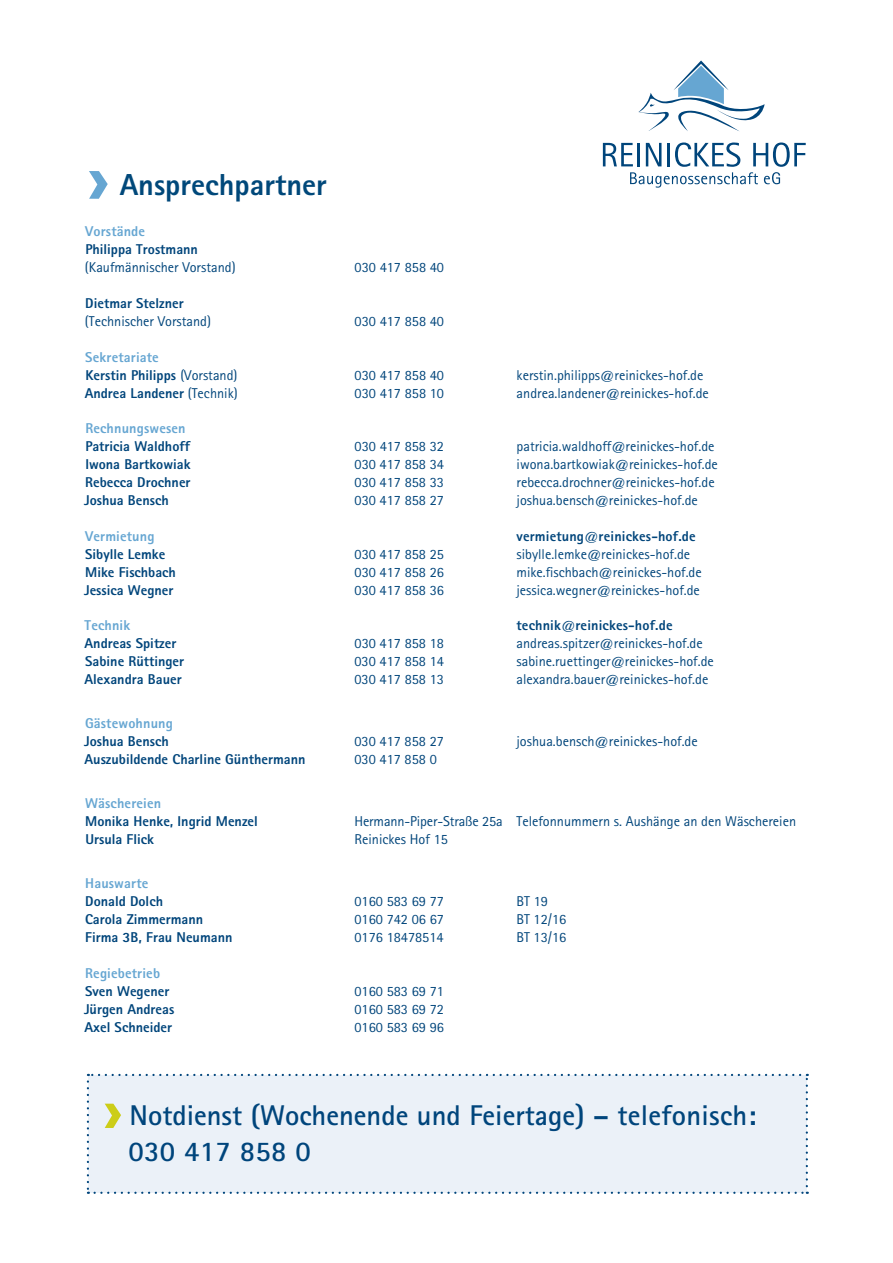
<style>
.page{position:relative;width:893px;height:1263px;background:#fff}
.page>*{position:absolute;margin:0;border:0;box-sizing:border-box;transform-origin:0 0}
.t1{font:800 30.45px "Rotis Sans Serif";color:#00487a}
.t2{font:700 28.65px/36px "Rotis Sans Serif";color:#00457c}
.t3{font:14.25px "Rotis Sans Serif";color:#00457b}
.t4{font:800 14.25px/18px "Rotis Sans Serif";color:#00457b}
.t5{font:800 14.25px "Rotis Sans Serif";letter-spacing:.01em;color:#66a6d2}
.s1{color:#66a6d2}
.s2{font-weight:400}
</style>
<div class="page">
<svg style="left:638px;top:60px;width:127px;height:71px"></svg>
<svg style="left:603px;top:142px;width:203px;height:46px"></svg>
<svg style="left:89px;top:171px;width:19px;height:28px"></svg>
<div style="left:87px;top:1074px;width:721px;height:120px;background:#ebf1f8"></div>
<h1 class="t1" style="left:120px;top:166px;width:209px">Ansprechpartner</h1>
<p class="t5" style="left:85px;top:222px;width:61px">Vorstände</p>
<p class="t4" style="left:85px;top:240px;width:114px">Philippa Trostmann</p>
<p class="t3" style="left:85px;top:258px;width:152px">(Kaufmännischer Vorstand)</p>
<p class="t3" style="left:355px;top:258px;width:91px">030 417 858 40</p>
<p class="t4" style="left:85px;top:294px;width:100px">Dietmar Stelzner</p>
<p class="t3" style="left:85px;top:312px;width:128px">(Technischer Vorstand)</p>
<p class="t3" style="left:355px;top:312px;width:91px">030 417 858 40</p>
<p class="t4" style="left:85px;top:348px;width:154px"><span class="s1">Sekretariate<br></span>Kerstin Philipps <span class="s2">(Vorstand)</span></p>
<p class="t3" style="left:355px;top:366px;width:91px">030 417 858 40</p>
<p class="t3" style="left:517px;top:366px;width:188px">kerstin.philipps@reinickes-hof.de</p>
<p class="t4" style="left:85px;top:384px;width:155px">Andrea Landener <span class="s2">(Technik)</span></p>
<p class="t3" style="left:355px;top:384px;width:91px">030 417 858 10</p>
<p class="t3" style="left:517px;top:384px;width:194px">andrea.landener@reinickes-hof.de</p>
<p class="t5" style="left:85px;top:419px;width:102px">Rechnungswesen</p>
<p class="t4" style="left:85px;top:437px;width:106px">Patricia Waldhoff</p>
<p class="t3" style="left:355px;top:438px;width:91px">030 417 858 32</p>
<p class="t3" style="left:517px;top:438px;width:199px">patricia.waldhoff@reinickes-hof.de</p>
<p class="t4" style="left:85px;top:455px;width:107px">Iwona Bartkowiak</p>
<p class="t3" style="left:355px;top:456px;width:91px">030 417 858 34</p>
<p class="t3" style="left:517px;top:456px;width:203px">iwona.bartkowiak@reinickes-hof.de</p>
<p class="t4" style="left:85px;top:473px;width:107px">Rebecca Drochner</p>
<p class="t3" style="left:355px;top:474px;width:91px">030 417 858 33</p>
<p class="t3" style="left:517px;top:474px;width:200px">rebecca.drochner@reinickes-hof.de</p>
<p class="t4" style="left:84px;top:491px;width:86px">Joshua Bensch</p>
<p class="t3" style="left:355px;top:492px;width:91px">030 417 858 27</p>
<p class="t3" style="left:517px;top:492px;width:183px">joshua.bensch@reinickes-hof.de</p>
<p class="t5" style="left:85px;top:527px;width:71px">Vermietung</p>
<p class="t4" style="left:517px;top:527px;width:181px">vermietung@reinickes-hof.de</p>
<p class="t4" style="left:85px;top:545px;width:82px">Sibylle Lemke</p>
<p class="t3" style="left:355px;top:545px;width:91px">030 417 858 25</p>
<p class="t3" style="left:517px;top:545px;width:175px">sibylle.lemke@reinickes-hof.de</p>
<p class="t4" style="left:85px;top:563px;width:92px">Mike Fischbach</p>
<p class="t3" style="left:355px;top:563px;width:91px">030 417 858 26</p>
<p class="t3" style="left:517px;top:563px;width:187px">mike.fischbach@reinickes-hof.de</p>
<p class="t4" style="left:84px;top:581px;width:91px">Jessica Wegner</p>
<p class="t3" style="left:355px;top:581px;width:91px">030 417 858 36</p>
<p class="t3" style="left:517px;top:581px;width:185px">jessica.wegner@reinickes-hof.de</p>
<p class="t5" style="left:85px;top:616px;width:47px">Technik</p>
<p class="t4" style="left:517px;top:616px;width:158px">technik@reinickes-hof.de</p>
<p class="t4" style="left:85px;top:634px;width:93px">Andreas Spitzer</p>
<p class="t3" style="left:355px;top:635px;width:91px">030 417 858 18</p>
<p class="t3" style="left:517px;top:635px;width:188px">andreas.spitzer@reinickes-hof.de</p>
<p class="t4" style="left:85px;top:652px;width:100px">Sabine Rüttinger</p>
<p class="t3" style="left:355px;top:653px;width:91px">030 417 858 14</p>
<p class="t3" style="left:516px;top:653px;width:199px">sabine.ruettinger@reinickes-hof.de</p>
<p class="t4" style="left:85px;top:670px;width:99px">Alexandra Bauer</p>
<p class="t3" style="left:355px;top:671px;width:91px">030 417 858 13</p>
<p class="t3" style="left:516px;top:671px;width:193px">alexandra.bauer@reinickes-hof.de</p>
<p class="t5" style="left:85px;top:714px;width:89px">Gästewohnung</p>
<p class="t4" style="left:84px;top:732px;width:86px">Joshua Bensch</p>
<p class="t3" style="left:354px;top:733px;width:91px">030 417 858 27</p>
<p class="t3" style="left:516px;top:733px;width:183px">joshua.bensch@reinickes-hof.de</p>
<p class="t4" style="left:85px;top:750px;width:222px">Auszubildende Charline Günthermann</p>
<p class="t3" style="left:354px;top:751px;width:84px">030 417 858 0</p>
<p class="t5" style="left:85px;top:794px;width:78px">Wäschereien</p>
<p class="t4" style="left:85px;top:812px;width:174px">Monika Henke, Ingrid Menzel</p>
<p class="t3" style="left:354px;top:813px;width:443px">Hermann-Piper-Straße 25a Telefonnummern s. Aushänge an den Wäschereien</p>
<p class="t4" style="left:85px;top:830px;width:70px">Ursula Flick</p>
<p class="t3" style="left:354px;top:831px;width:95px">Reinickes Hof 15</p>
<p class="t5" style="left:85px;top:874px;width:65px">Hauswarte</p>
<p class="t4" style="left:85px;top:892px;width:79px">Donald Dolch</p>
<p class="t3" style="left:354px;top:893px;width:91px">0160 583 69 77</p>
<p class="t3" style="left:516px;top:893px;width:33px">BT 19</p>
<p class="t4" style="left:85px;top:910px;width:120px">Carola Zimmermann</p>
<p class="t3" style="left:354px;top:911px;width:91px">0160 742 06 67</p>
<p class="t3" style="left:516px;top:911px;width:51px">BT 12/16</p>
<p class="t4" style="left:85px;top:928px;width:149px">Firma 3B, Frau Neumann</p>
<p class="t3" style="left:354px;top:929px;width:91px">0176 18478514</p>
<p class="t3" style="left:516px;top:929px;width:51px">BT 13/16</p>
<p class="t5" style="left:85px;top:964px;width:76px">Regiebetrieb</p>
<p class="t4" style="left:85px;top:982px;width:86px">Sven Wegener</p>
<p class="t3" style="left:354px;top:982px;width:91px">0160 583 69 71</p>
<p class="t4" style="left:84px;top:1000px;width:92px">Jürgen Andreas</p>
<p class="t3" style="left:354px;top:1000px;width:91px">0160 583 69 72</p>
<p class="t4" style="left:85px;top:1018px;width:89px">Axel Schneider</p>
<p class="t3" style="left:354px;top:1018px;width:91px">0160 583 69 96</p>
<h2 class="t2" style="left:128px;top:1097px;width:629px">Notdienst (Wochenende und Feiertage) – telefonisch:<br>030 417 858 0</h2>
</div>
